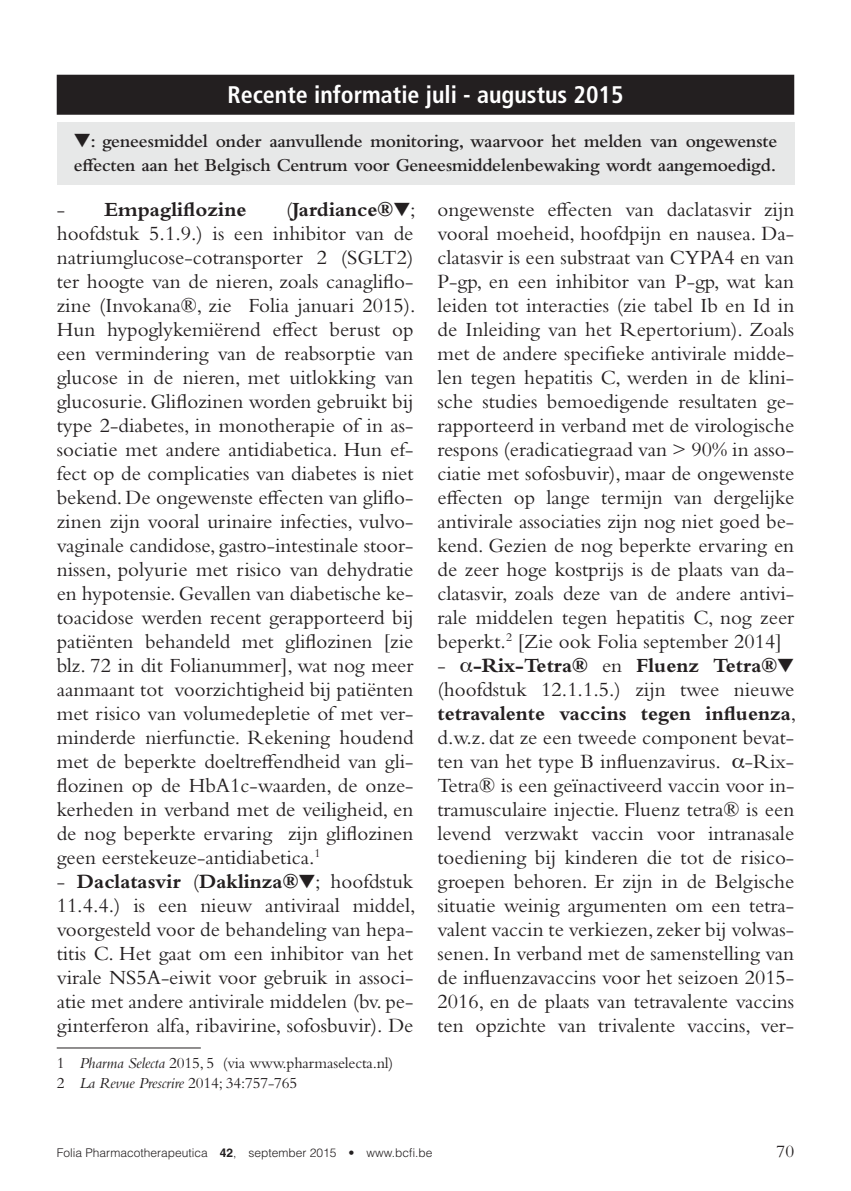
<style>
.page{position:relative;width:851px;height:1191px;background:#fff}
.page>*{position:absolute;margin:0;border:0;box-sizing:border-box;transform-origin:0 0}
.t1{font:700 condensed 24px "Frutiger LT Std";color:#fff}
.t2{font:21px/24px "Bembo Std";color:#231f20;text-align:justify}
.t3{font:700 21px "Bembo Std";color:#231f20}
.t4{font:600 19px/24px "Bembo Std";letter-spacing:-.01em;color:#231f20}
.t5{font:18px "Bembo Std";color:#231f20}
.t6{font:16px/20px "Bembo Std";letter-spacing:-.01em;color:#231f20}
.t7{font:300 12px "Helvetica LT Std";color:#231f20}
.s1{font-weight:400}
.s2{font-weight:700}
.s3{font-style:italic}
</style>
<div class="page">
<div style="left:57px;top:75px;width:737px;height:40px;background:#231f20"></div>
<div style="left:57px;top:122px;width:737px;height:63px;background:#e7e8e8"></div>
<hr style="left:57px;top:1047px;width:144px;height:1px;background:#231f20">
<p class="t1" style="left:227px;top:80px;width:397px">Recente informatie juli - augustus 2015</p>
<p class="t4" style="left:74px;top:129px;width:705px">▼: geneesmiddel onder aanvullende monitoring, waarvoor het melden van ongewenste effecten aan het Belgisch Centrum voor Geneesmiddelenbewaking wordt aangemoedigd.</p>
<p class="t3" style="left:57px;top:198px;width:191px"><span class="s1">-</span> Empagliflozine</p>
<p class="t2" style="left:57px;top:197px;width:360px;text-align:left;text-indent:229px">(<span class="s2">Jardiance®</span>▼; hoofdstuk 5.1.9.) is een inhibitor van de natriumglucose-cotransporter 2 (SGLT2) ter hoogte van de nieren, zoals canagliflo&shy;zine (Invokana®, zie Folia januari 2015).<br>Hun hypoglykemiërend effect berust op een vermindering van de reabsorptie van glucose in de nieren, met uitlokking van glucosurie. Gliflozinen worden gebruikt bij type 2-diabetes, in monotherapie of in as&shy;sociatie met andere antidiabetica. Hun ef&shy;fect op de complicaties van diabetes is niet bekend. De ongewenste effecten van gliflo&shy;zinen zijn vooral urinaire infecties, vulvo&shy;vaginale candidose, gastro-intestinale stoor&shy;nissen, polyurie met risico van dehydratie en hypotensie. Gevallen van diabetische ke&shy;toacidose werden recent gerapporteerd bij patiënten behandeld met gliflozinen [zie blz. 72 in dit Folianummer], wat nog meer aanmaant tot voorzichtigheid bij patiënten met risico van volumedepletie of met ver&shy;minderde nierfunctie. Rekening houdend met de beperkte doeltreffendheid van gli&shy;flozinen op de HbA1c-waarden, de onze&shy;kerheden in verband met de veiligheid, en de nog beperkte ervaring zijn gliflozinen geen eerstekeuze-antidiabetica.<sup>1</sup></p>
<p class="t2" style="left:57px;top:869px;width:360px">- <span class="s2">Daclatasvir</span> (<span class="s2">Daklinza®</span>▼; hoofdstuk 11.4.4.) is een nieuw antiviraal middel, voorgesteld voor de behandeling van hepa&shy;titis C. Het gaat om een inhibitor van het virale NS5A-eiwit voor gebruik in associ&shy;atie met andere antivirale middelen (bv. pe&shy;ginterferon alfa, ribavirine, sofosbuvir). De</p>
<p class="t2" style="left:437px;top:197px;width:358px">ongewenste effecten van daclatasvir zijn vooral moeheid, hoofdpijn en nausea. Da&shy;clatasvir is een substraat van CYPA4 en van P-gp, en een inhibitor van P-gp, wat kan leiden tot interacties (zie tabel Ib en Id in de Inleiding van het Repertorium). Zoals met de andere specifieke antivirale midde&shy;len tegen hepatitis C, werden in de klini&shy;sche studies bemoedigende resultaten ge&shy;rapporteerd in verband met de virologische respons (eradicatiegraad van &gt; 90% in asso&shy;ciatie met sofosbuvir), maar de ongewenste effecten op lange termijn van dergelijke antivirale associaties zijn nog niet goed be&shy;kend. Gezien de nog beperkte ervaring en de zeer hoge kostprijs is de plaats van da&shy;clatasvir, zoals deze van de andere antivi&shy;rale middelen tegen hepatitis C, nog zeer beperkt.<sup>2</sup> [Zie ook Folia september 2014]</p>
<p class="t2" style="left:437px;top:653px;width:360px">- <span class="s2">-Rix-Tetra®</span> en <span class="s2">Fluenz Tetra®</span>▼ (hoofdstuk 12.1.1.5.) zijn twee nieuwe <span class="s2">tetravalente vaccins tegen influenza</span>, d.w.z. dat ze een tweede component bevat&shy;ten van het type B influenzavirus. -Rix-Tetra® is een geïnactiveerd vaccin voor in&shy;tramusculaire injectie. Fluenz tetra® is een levend verzwakt vaccin voor intranasale toediening bij kinderen die tot de risico&shy;groepen behoren. Er zijn in de Belgische situatie weinig argumenten om een tetra&shy;valent vaccin te verkiezen, zeker bij volwas&shy;senen. In verband met de samenstelling van de influenzavaccins voor het seizoen 2015- 2016, en de plaats van tetravalente vaccins ten opzichte van trivalente vaccins, ver-</p>
<p class="t6" style="left:57px;top:1052px;width:338px">1 <span class="s3">Pharma Selecta</span> 2015, 5 (via www.pharmaselecta.nl)<br>2 <span class="s3">La Revue Prescrire</span> 2014; 34:757-765</p>
<p class="t7" style="left:57px;top:1145px;width:377px">Folia Pharmacotherapeutica <span class="s2">42</span>, september 2015 • www.bcfi.be</p>
<p class="t5" style="left:776px;top:1140px;width:19px">70</p>
</div>
